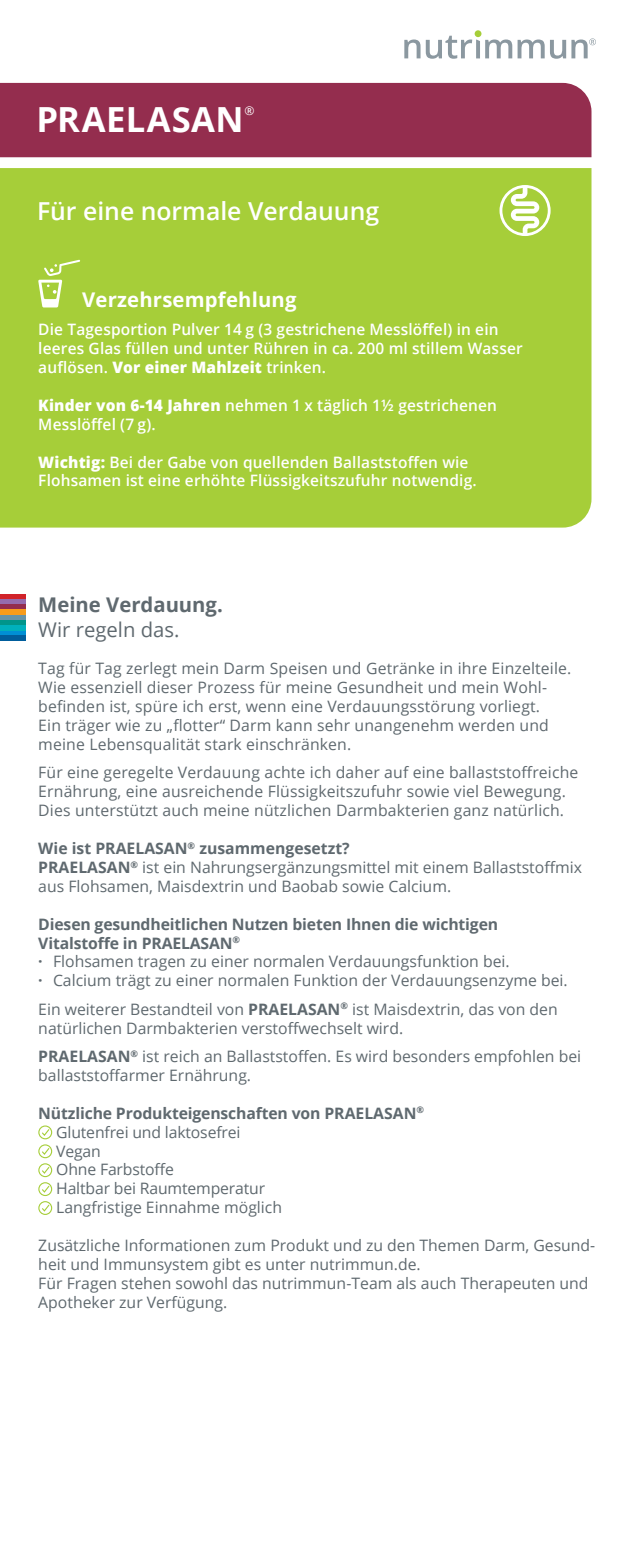
<style>
.page{position:relative;width:626px;height:1563px;background:#fff}
.page>*{position:absolute;margin:0;border:0;box-sizing:border-box;transform-origin:0 0}
.t1{font:700 34.65px "Open Sans";letter-spacing:.015em;color:#fff}
.t2{font:600 24.75px "Open Sans";color:#fff}
.t3{font:700 20.25px "Open Sans";letter-spacing:.01em;color:#fff}
.t4{font:700 20.25px "Open Sans";color:#5f696f}
.t5{font:20.25px "Open Sans";color:#5f696f}
.t6{font:15.75px/18.9px "Open Sans";color:#5f696f}
.t7{font:600 15.75px/18.9px "Open Sans";letter-spacing:.01em;color:#fff}
.t8{font:12.15px "Open Sans";color:#fff}
.s1{font-weight:800}
.s2{font-weight:700}
</style>
<div class="page">
<div style="left:0;top:83px;width:591px;height:74px;background:#942d4e"></div>
<div style="left:0;top:168px;width:591px;height:359px;background:#a6ce39"></div>
<svg style="left:404px;top:36px;width:191px;height:23px"></svg>
<div style="left:474px;top:30px;width:7px;height:7px;background:#a6ce39;border-radius:50%"></div>
<svg style="left:499px;top:185px;width:51px;height:51px"></svg>
<div style="left:0;top:614px;width:26px;height:6px;background:#6894a8"></div>
<div style="left:0;top:594px;width:26px;height:5px;background:#d1232a"></div>
<div style="left:0;top:599px;width:26px;height:5px;background:#956cae"></div>
<div style="left:0;top:604px;width:26px;height:6px;background:#942d4e"></div>
<div style="left:0;top:610px;width:26px;height:5px;background:#f89c1c"></div>
<div style="left:0;top:620px;width:26px;height:5px;background:#00958a"></div>
<div style="left:0;top:630px;width:26px;height:6px;background:#008fd5"></div>
<div style="left:0;top:635px;width:26px;height:6px;background:#005d9c"></div>
<div style="left:0;top:625px;width:26px;height:5px;background:#00b0bc"></div>
<svg style="left:41px;top:1128px;width:9px;height:9px"></svg>
<div style="left:38px;top:1125px;width:14px;height:14px;border:1px solid #a6ce39;border-radius:50%"></div>
<svg style="left:41px;top:1147px;width:9px;height:9px"></svg>
<div style="left:38px;top:1144px;width:14px;height:14px;border:1px solid #a6ce39;border-radius:50%"></div>
<svg style="left:41px;top:1166px;width:9px;height:8px"></svg>
<div style="left:38px;top:1163px;width:14px;height:14px;border:1px solid #a6ce39;border-radius:50%"></div>
<svg style="left:41px;top:1184px;width:9px;height:9px"></svg>
<div style="left:38px;top:1182px;width:14px;height:14px;border:1px solid #a6ce39;border-radius:50%"></div>
<svg style="left:41px;top:1203px;width:9px;height:9px"></svg>
<div style="left:38px;top:1201px;width:14px;height:14px;border:1px solid #a6ce39;border-radius:50%"></div>
<svg style="left:38px;top:260px;width:42px;height:47px"></svg>
<h1 class="t1" style="left:36px;top:95px;width:208px">PRAELASAN</h1>
<p class="t8" style="left:244px;top:102px;width:12px">®</p>
<h2 class="t2" style="left:37px;top:194px;width:343px">Für eine normale Verdauung</h2>
<p class="t3" style="left:82px;top:286px;width:216px">Verzehrsempfehlung</p>
<p class="t7" style="left:38px;top:320px;width:485px">Die Tagesportion Pulver 14 g (3 gestrichene Messlöffel) in ein leeres Glas füllen und unter Rühren in ca. 200 ml stillem Wasser auflösen. <span class="s1">Vor einer Mahlzeit</span> trinken.</p>
<p class="t7" style="left:38px;top:395px;width:460px"><span class="s1">Kinder von 6-14 Jahren</span> nehmen 1 x täglich 1½ gestrichenen<br>Messlöffel (7 g).</p>
<p class="t7" style="left:38px;top:452px;width:439px"><span class="s1">Wichtig:</span> Bei der Gabe von quellenden Ballaststoffen wie<br>Flohsamen ist eine erhöhte Flüssigkeitszufuhr notwendig.</p>
<p class="t4" style="left:38px;top:590px;width:186px">Meine Verdauung.</p>
<p class="t5" style="left:38px;top:615px;width:143px">Wir regeln das.</p>
<p class="t6" style="left:38px;top:659px;width:534px">Tag für Tag zerlegt mein Darm Speisen und Getränke in ihre Einzelteile.<br>Wie essenziell dieser Prozess für meine Gesundheit und mein Wohl&shy;befinden ist, spüre ich erst, wenn eine Verdauungsstörung vorliegt.<br>Ein träger wie zu „flotter“ Darm kann sehr unangenehm werden und meine Lebensqualität stark einschränken.</p>
<p class="t6" style="left:38px;top:763px;width:541px">Für eine geregelte Verdauung achte ich daher auf eine ballaststoffreiche<br>Ernährung, eine ausreichende Flüssigkeitszufuhr sowie viel Bewegung.<br>Dies unterstützt auch meine nützlichen Darmbakterien ganz natürlich.</p>
<p class="t6" style="left:38px;top:838px;width:544px"><span class="s2">Wie ist PRAELASAN</span><sup>®</sup> <span class="s2">zusammengesetzt?<br>PRAELASAN</span><sup>®</sup> ist ein Nahrungsergänzungsmittel mit einem Ballaststoffmix aus Flohsamen, Maisdextrin und Baobab sowie Calcium.</p>
<p class="t6" style="left:38px;top:914px;width:530px"><span class="s2">Diesen gesundheitlichen Nutzen bieten Ihnen die wichtigen Vitalstoffe in PRAELASAN</span><sup>®<br></sup><span class="s2">·</span> Flohsamen tragen zu einer normalen Verdauungsfunktion bei.<br><span class="s2">·</span> Calcium trägt zu einer normalen Funktion der Verdauungsenzyme bei.</p>
<p class="t6" style="left:38px;top:999px;width:520px">Ein weiterer Bestandteil von <span class="s2">PRAELASAN</span><sup>®</sup> ist Maisdextrin, das von den natürlichen Darmbakterien verstoffwechselt wird.</p>
<p class="t6" style="left:38px;top:1046px;width:544px"><span class="s2">PRAELASAN</span><sup>®</sup> ist reich an Ballaststoffen. Es wird besonders empfohlen bei ballaststoffarmer Ernährung.</p>
<p class="t6" style="left:56px;top:1103px;width:369px;text-indent:-18px"><span class="s2">Nützliche Produkteigenschaften von PRAELASAN</span><sup>®<br></sup>Glutenfrei und laktosefrei<br>Vegan<br>Ohne Farbstoffe<br>Haltbar bei Raumtemperatur<br>Langfristige Einnahme möglich</p>
<p class="t6" style="left:38px;top:1235px;width:558px">Zusätzliche Informationen zum Produkt und zu den Themen Darm, Gesund&shy;heit und Immunsystem gibt es unter nutrimmun.de.<br>Für Fragen stehen sowohl das nutrimmun-Team als auch Therapeuten und Apotheker zur Verfügung.</p>
</div>
